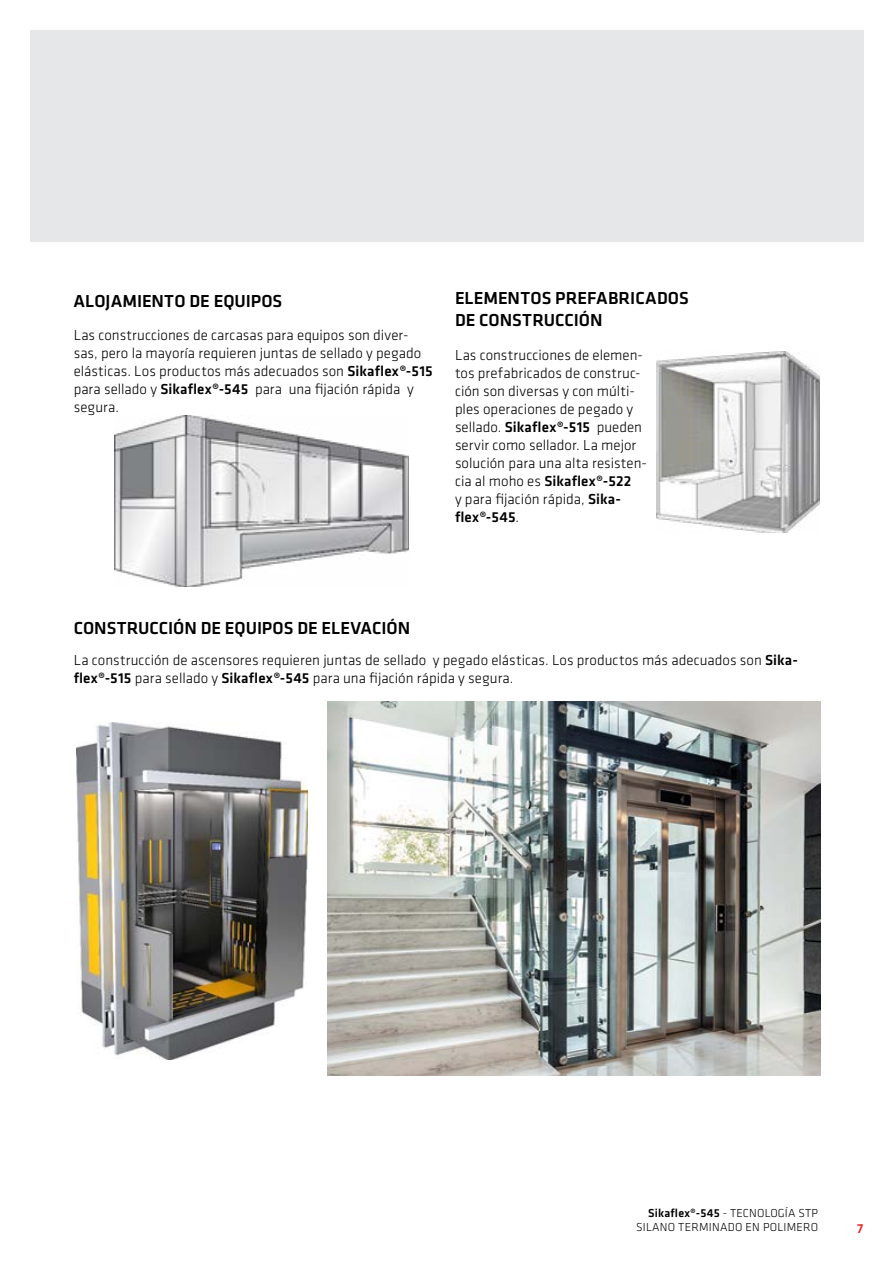
<style>
.page{position:relative;width:893px;height:1263px;background:#fff}
.page>*{position:absolute;margin:0;border:0;box-sizing:border-box;transform-origin:0 0}
.t1{font:500 18px/21.6px "Klavika";color:#000}
.t2{font:300 15px/18px "Klavika";color:#000}
.t3{font:500 13.5px "Klavika";color:#ed1d24}
.t4{font:300 12px/14.4px "Klavika";letter-spacing:.02em;color:#000;text-align:right}
.s1{font-weight:500}
</style>
<div class="page">
<div style="left:30px;top:30px;width:833px;height:212px;background:#e6e7e8"></div>
<img style="left:115px;top:415px;width:293px;height:171px">
<img style="left:656px;top:351px;width:163px;height:182px">
<img style="left:327px;top:702px;width:493px;height:374px">
<img style="left:77px;top:723px;width:230px;height:336px">
<p class="t1" style="left:73px;top:290px;width:210px">ALOJAMIENTO DE EQUIPOS</p>
<p class="t2" style="left:74px;top:326px;width:360px">Las construcciones de carcasas para equipos son diver&shy;sas, pero la mayoría requieren juntas de sellado y pegado elásticas. Los productos más adecuados son <span class="s1">Sikaflex®-515 </span>para sellado y <span class="s1">Sikaflex®-545</span> para una fijación rápida y segura.</p>
<p class="t1" style="left:455px;top:287px;width:235px">ELEMENTOS PREFABRICADOS<br>DE CONSTRUCCIÓN</p>
<p class="t2" style="left:455px;top:345px;width:194px">Las construcciones de elemen&shy;tos prefabricados de construc&shy;ción son diversas y con múlti&shy;ples operaciones de pegado y sellado. <span class="s1">Sikaflex®-515</span> pueden servir como sellador. La mejor solución para una alta resisten&shy;cia al moho es <span class="s1">Sikaflex®-522<br></span>y para fijación rápida, <span class="s1">Sika&shy;flex®-545</span>.</p>
<p class="t1" style="left:74px;top:617px;width:338px">CONSTRUCCIÓN DE EQUIPOS DE ELEVACIÓN</p>
<p class="t2" style="left:74px;top:651px;width:726px">La construcción de ascensores requieren juntas de sellado y pegado elásticas. Los productos más adecuados son <span class="s1">Sika&shy;flex®-515</span> para sellado y <span class="s1">Sikaflex®-545</span> para una fijación rápida y segura.</p>
<p class="t4" style="left:636px;top:1205px;width:184px"><span class="s1">Sikaflex®-545</span> - TECNOLOGÍA STP<br>SILANO TERMINADO EN POLIMERO</p>
<p class="t3" style="left:857px;top:1219px;width:8px">7</p>
</div>
